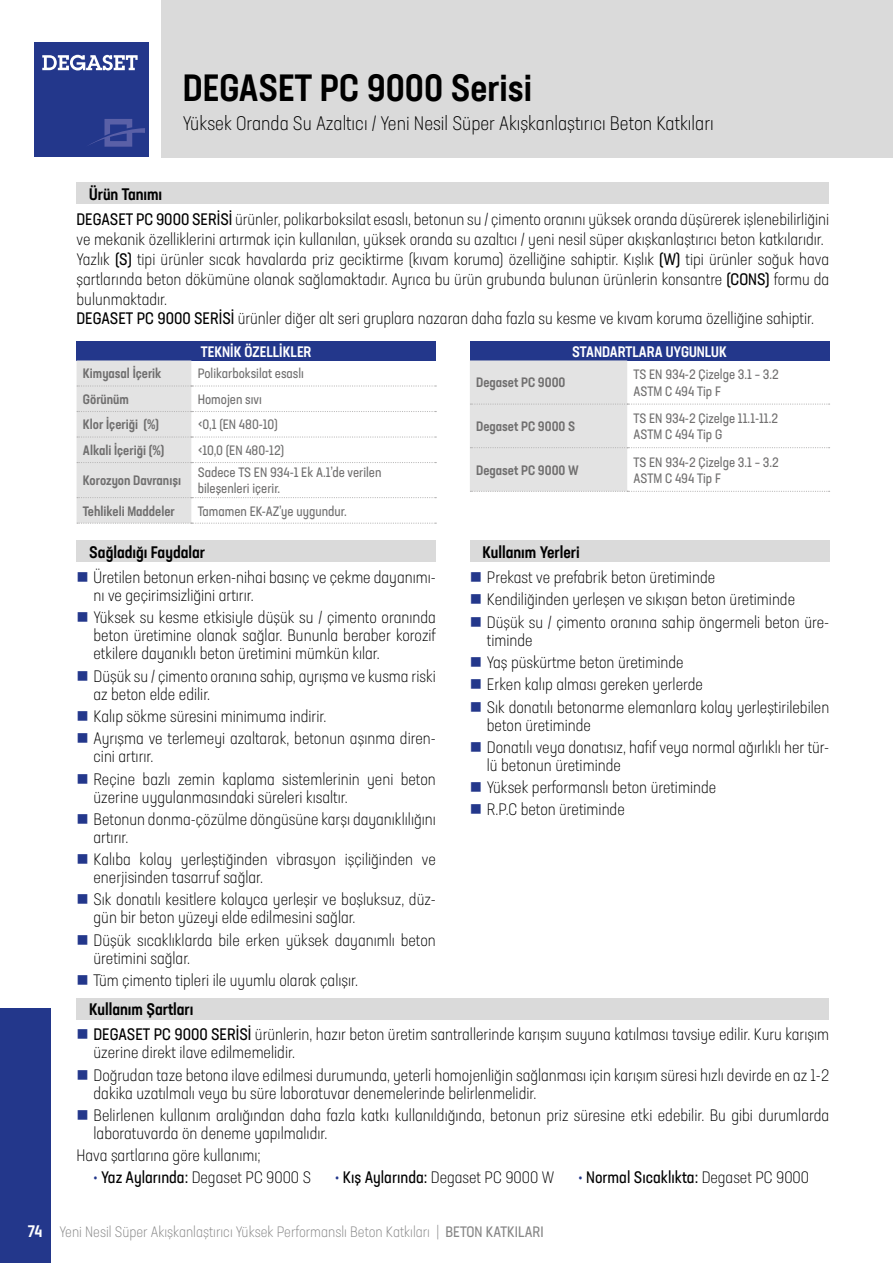
<style>
.page{position:relative;width:893px;height:1263px;background:#fff}
.page>*{position:absolute;margin:0;border:0;box-sizing:border-box;transform-origin:0 0}
.t1{font:500 condensed 37.5px "Neusa Next Pro";color:#000}
.t2{font:300 condensed 19.5px "Neusa Next Pro";color:#000}
.t3{font:300 condensed 16.5px/22.2px "Neusa Next Pro";color:#000}
.t4{font:500 condensed 16.5px "Neusa Next Pro";color:#000}
.t5{font:condensed 16.5px "Neusa Next Pro";color:#000}
.t6{font:300 condensed 15px "Neusa Next Pro";color:#878787}
.t7{font:500 condensed 15px "Neusa Next Pro";color:#fff}
.t8{font:condensed 13.5px/16.2px "Neusa Next Pro";color:#706f6f}
.t9{font:500 condensed 13.5px "Neusa Next Pro";color:#706f6f}
.s1{font-weight:400}
.s2{font-weight:500}
.s3{color:#23378b}
.s4{font-weight:300;color:#23378b}
.s5{font-weight:300}
.s6{font-weight:500;font-size:16.5px;color:#fff}
</style>
<div class="page">
<div style="left:34px;top:43px;width:115px;height:114px;background:#23378b"></div>
<svg style="left:89px;top:119px;width:56px;height:28px"></svg>
<svg style="left:42px;top:55px;width:96px;height:15px"></svg>
<div style="left:162px;top:0;width:731px;height:157px;background:#dadada"></div>
<div style="left:0;top:1008px;width:51px;height:255px;background:#23378b"></div>
<div style="left:77px;top:183px;width:752px;height:21px;background:#dadada"></div>
<div style="left:77px;top:341px;width:359px;height:19px;background:#23378b"></div>
<svg style="left:77px;top:360px;width:359px;height:164px"></svg>
<div style="left:470px;top:341px;width:359px;height:19px;background:#23378b"></div>
<svg style="left:470px;top:360px;width:360px;height:132px"></svg>
<div style="left:77px;top:541px;width:359px;height:21px;background:#dadada"></div>
<div style="left:470px;top:541px;width:359px;height:21px;background:#dadada"></div>
<div style="left:77px;top:998px;width:752px;height:21px;background:#dadada"></div>
<p class="t4" style="left:89px;top:184px;width:75px">Ürün Tanımı</p>
<h1 class="t1" style="left:183px;top:64px;width:351px">DEGASET PC 9000 Serisi</h1>
<p class="t2" style="left:183px;top:111px;width:532px">Yüksek Oranda Su Azaltıcı / Yeni Nesil Süper Akışkanlaştırıcı Beton Katkıları</p>
<p class="t3" style="left:77px;top:209px;width:754px;line-height:19.8px"><span class="s1">DEGASET PC 9000 SERİSİ</span> ürünler, polikarboksilat esaslı, betonun su / çimento oranını yüksek oranda düşürerek işlenebilirliğini ve mekanik özelliklerini artırmak için kullanılan, yüksek oranda su azaltıcı / yeni nesil süper akışkanlaştırıcı beton katkılarıdır.<br>Yazlık <span class="s1">(S)</span> tipi ürünler sıcak havalarda priz geciktirme (kıvam koruma) özelliğine sahiptir. Kışlık <span class="s1">(W)</span> tipi ürünler soğuk hava şartlarında beton dökümüne olanak sağlamaktadır. Ayrıca bu ürün grubunda bulunan ürünlerin konsantre <span class="s1">(CONS)</span> formu da bulunmaktadır.<br><span class="s1">DEGASET PC 9000 SERİSİ</span> ürünler diğer alt seri gruplara nazaran daha fazla su kesme ve kıvam koruma özelliğine sahiptir.</p>
<p class="t7" style="left:201px;top:342px;width:112px">TEKNİK ÖZELLİKLER</p>
<p class="t9" style="left:83px;top:365px;width:80px">Kimyasal İçerik</p>
<p class="t8" style="left:198px;top:365px;width:108px">Polikarboksilat esaslı</p>
<p class="t9" style="left:83px;top:391px;width:47px">Görünüm</p>
<p class="t8" style="left:198px;top:391px;width:66px">Homojen sıvı</p>
<p class="t9" style="left:83px;top:416px;width:78px">Klor İçeriği (%)</p>
<p class="t8" style="left:198px;top:416px;width:82px">&lt;0,1 (EN 480-10)</p>
<p class="t9" style="left:83px;top:442px;width:83px">Alkali İçeriği (%)</p>
<p class="t8" style="left:198px;top:442px;width:88px">&lt;10,0 (EN 480-12)</p>
<p class="t9" style="left:83px;top:472px;width:100px">Korozyon Davranışı</p>
<p class="t8" style="left:198px;top:464px;width:185px">Sadece TS EN 934-1 Ek A.1’de verilen bileşenleri içerir.</p>
<p class="t9" style="left:83px;top:502px;width:93px">Tehlikeli Maddeler</p>
<p class="t8" style="left:198px;top:503px;width:151px">Tamamen EK-AZ’ye uygundur.</p>
<p class="t4" style="left:89px;top:541px;width:117px">Sağladığı Faydalar</p>
<p class="t3" style="left:94px;top:568px;width:344px;line-height:18px">Üretilen betonun erken-nihai basınç ve çekme dayanımı&shy;nı ve geçirimsizliğini artırır.</p>
<p class="t3" style="left:94px;top:609px;width:344px;line-height:18px;text-align:justify">Yüksek su kesme etkisiyle düşük su / çimento oranında beton üretimine olanak sağlar. Bununla beraber korozif etkilere dayanıklı beton üretimini mümkün kılar.</p>
<p class="t3" style="left:94px;top:667px;width:344px;line-height:18px">Düşük su / çimento oranına sahip, ayrışma ve kusma riski az beton elde edilir.</p>
<p class="t3" style="left:94px;top:705px;width:344px">Kalıp sökme süresini minimuma indirir.<br>Ayrışma ve terlemeyi azaltarak, betonun aşınma diren-</p>
<p class="t3" style="left:94px;top:745px;width:344px">cini artırır.<br>Reçine bazlı zemin kaplama sistemlerinin yeni beton</p>
<p class="t3" style="left:94px;top:785px;width:344px">üzerine uygulanmasındaki süreleri kısaltır.<br>Betonun donma-çözülme döngüsüne karşı dayanıklılığını</p>
<p class="t3" style="left:94px;top:826px;width:344px">artırır.<br>Kalıba kolay yerleştiğinden vibrasyon işçiliğinden ve</p>
<p class="t3" style="left:94px;top:866px;width:344px">enerjisinden tasarruf sağlar.<br>Sık donatılı kesitlere kolayca yerleşir ve boşluksuz, düz-</p>
<p class="t3" style="left:94px;top:906px;width:344px">gün bir beton yüzeyi elde edilmesini sağlar.<br>Düşük sıcaklıklarda bile erken yüksek dayanımlı beton</p>
<p class="t3" style="left:94px;top:946px;width:266px">üretimini sağlar.<br>Tüm çimento tipleri ile uyumlu olarak çalışır.</p>
<p class="t7" style="left:572px;top:342px;width:156px">STANDARTLARA UYGUNLUK</p>
<p class="t9" style="left:476px;top:374px;width:91px">Degaset PC 9000</p>
<p class="t8" style="left:634px;top:366px;width:147px">TS EN 934-2 Çizelge 3.1 – 3.2<br>ASTM C 494 Tip F</p>
<p class="t9" style="left:476px;top:418px;width:101px">Degaset PC 9000 S</p>
<p class="t8" style="left:634px;top:410px;width:146px">TS EN 934-2 Çizelge 11.1-11.2<br>ASTM C 494 Tip G</p>
<p class="t9" style="left:476px;top:461px;width:104px">Degaset PC 9000 W</p>
<p class="t8" style="left:634px;top:454px;width:147px">TS EN 934-2 Çizelge 3.1 – 3.2<br>ASTM C 494 Tip F</p>
<p class="t4" style="left:483px;top:541px;width:99px">Kullanım Yerleri</p>
<p class="t3" style="left:487px;top:566px;width:344px">Prekast ve prefabrik beton üretiminde<br>Kendiliğinden yerleşen ve sıkışan beton üretiminde<br>Düşük su / çimento oranına sahip öngermeli beton üre-</p>
<p class="t3" style="left:487px;top:629px;width:344px">timinde<br>Yaş püskürtme beton üretiminde<br>Erken kalıp alması gereken yerlerde<br>Sık donatılı betonarme elemanlara kolay yerleştirilebilen</p>
<p class="t3" style="left:487px;top:713px;width:344px">beton üretiminde<br>Donatılı veya donatısız, hafif veya normal ağırlıklı her tür-</p>
<p class="t3" style="left:487px;top:754px;width:231px">lü betonun üretiminde<br>Yüksek performanslı beton üretiminde<br>R.P.C beton üretiminde</p>
<p class="t3" style="left:89px;top:996px;width:741px;line-height:25.5px"><span class="s2">Kullanım Şartları<br></span><span class="s1">DEGASET PC 9000 SERİSİ</span> ürünlerin, hazır beton üretim santrallerinde karışım suyuna katılması tavsiye edilir. Kuru karışım</p>
<p class="t3" style="left:94px;top:1041px;width:737px">üzerine direkt ilave edilmemelidir.<br>Doğrudan taze betona ilave edilmesi durumunda, yeterli homojenliğin sağlanması için karışım süresi hızlı devirde en az 1-2</p>
<p class="t3" style="left:94px;top:1081px;width:737px">dakika uzatılmalı veya bu süre laboratuvar denemelerinde belirlenmelidir.<br>Belirlenen kullanım aralığından daha fazla katkı kullanıldığında, betonun priz süresine etki edebilir. Bu gibi durumlarda</p>
<p class="t3" style="left:77px;top:1122px;width:252px;text-indent:17px">laboratuvarda ön deneme yapılmalıdır.<br>Hava şartlarına göre kullanımı;</p>
<p class="t3" style="left:94px;top:1166px;width:219px"><span class="s3">•</span> <span class="s1">Yaz Aylarında:</span> Degaset PC 9000 S</p>
<p class="t3" style="left:335px;top:1166px;width:221px"><span class="s3">•</span> <span class="s1">Kış Aylarında:</span> Degaset PC 9000 W</p>
<p class="t5" style="left:579px;top:1167px;width:232px"><span class="s4">•</span> Normal Sıcaklıkta: <span class="s5">Degaset PC 9000</span></p>
<p class="t6" style="left:28px;top:1223px;width:517px"><span class="s6">74</span> Yeni Nesil Süper Akışkanlaştırıcı Yüksek Performanslı Beton Katkıları | <span class="s1">BETON KATKILARI</span></p>
</div>
